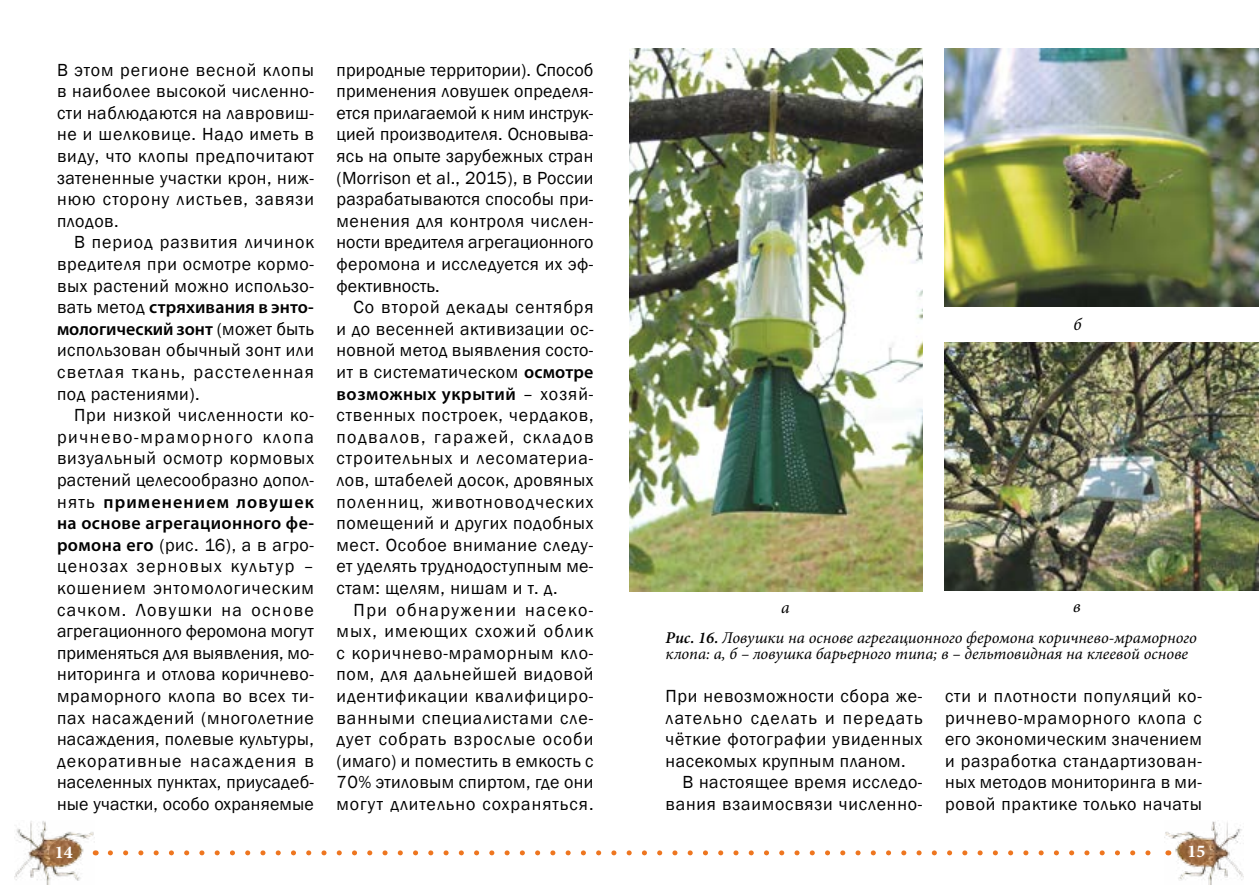
<style>
.page{position:relative;width:1259px;height:893px;background:#fff}
.page>*{position:absolute;margin:0;border:0;box-sizing:border-box;transform-origin:0 0}
.t1{font:18px/21.6px "Franklin Gothic";letter-spacing:.03em;color:#000;text-align:justify}
.t2{font:600 18px/21.6px "Myriad Pro";letter-spacing:.02em;color:#000}
.t3{font:600 18px/21.6px "Myriad Pro";color:#000}
.t4{font:18px "Franklin Gothic";letter-spacing:.075em;color:#000}
.t5{font:700 18px "Minion Pro";color:#fff}
.t6{font:italic 17.4px "Minion Pro";color:#000}
.t7{font:italic 16.5px/16.5px "Minion Pro";color:#000}
.s1{font-family:"Franklin Gothic";font-weight:400}
.s2{font-family:"Myriad Pro";font-weight:600}
.s3{font-weight:600}
</style>
<div class="page">
<svg style="left:110px;top:850px;width:1041px;height:5px"></svg>
<img style="left:1164px;top:821px;width:80px;height:63px">
<img style="left:15px;top:821px;width:80px;height:63px">
<svg style="left:1179px;top:840px;width:31px;height:24px"></svg>
<svg style="left:49px;top:840px;width:30px;height:25px"></svg>
<img style="left:629px;top:48px;width:293px;height:543px">
<img style="left:945px;top:48px;width:314px;height:259px">
<img style="left:945px;top:343px;width:314px;height:248px">
<p class="t1" style="left:57px;top:59px;width:258px">В этом регионе весной клопы в наиболее высокой численно&shy;сти наблюдаются на лавровиш&shy;не и шелковице. Надо иметь в виду, что клопы предпочитают затененные участки крон, ниж&shy;нюю сторону листьев, завязи плодов.</p>
<p class="t1" style="left:57px;top:232px;width:258px;text-indent:17px">В период развития личинок вредителя при осмотре кормо&shy;вых растений можно использо-</p>
<p class="t3" style="left:57px;top:296px;width:258px"><span class="s1">вать метод</span> стряхивания в энто&shy;мологический зонт <span class="s1">(может быть</span></p>
<p class="t1" style="left:57px;top:340px;width:258px">использован обычный зонт или светлая ткань, расстеленная под растениями).</p>
<p class="t1" style="left:57px;top:405px;width:258px;text-indent:17px">При низкой численности ко&shy;ричнево-мраморного клопа визуальный осмотр кормовых растений целесообразно допол-</p>
<p class="t2" style="left:57px;top:490px;width:258px"><span class="s1">нять</span> применением ловушек на основе агрегационного фе-</p>
<p class="t1" style="left:57px;top:534px;width:258px"><span class="s2">ромона его</span> (рис. 16), а в агро&shy;ценозах зерновых культур – кошением энтомологическим сачком. Ловушки на основе агрегационного феромона могут применяться для выявления, мо&shy;ниторинга и отлова коричнево&shy;мраморного клопа во всех ти&shy;пах насаждений (многолетние насаждения, полевые культуры, декоративные насаждения в населенных пунктах, приусадеб&shy;ные участки, особо охраняемые</p>
<p class="t1" style="left:336px;top:59px;width:258px">природные территории). Способ применения ловушек определя&shy;ется прилагаемой к ним инструк&shy;цией производителя. Основыва&shy;ясь на опыте зарубежных стран (Morrison et al., 2015), в России разрабатываются способы при&shy;менения для контроля числен&shy;ности вредителя агрегационного феромона и исследуется их эф&shy;фективность.</p>
<p class="t1" style="left:336px;top:297px;width:258px;text-indent:17px">Со второй декады сентября и до весенней активизации ос&shy;новной метод выявления состо&shy;ит в систематическом <span class="s2">осмотре</span></p>
<p class="t2" style="left:336px;top:382px;width:258px">возможных укрытий <span class="s1">– хозяй-</span></p>
<p class="t1" style="left:336px;top:405px;width:258px">ственных построек, чердаков, подвалов, гаражей, складов строительных и лесоматериа&shy;лов, штабелей досок, дровяных поленниц, животноводческих помещений и других подобных мест. Особое внимание следу&shy;ет уделять труднодоступным ме&shy;стам: щелям, нишам и т. д.</p>
<p class="t1" style="left:336px;top:599px;width:258px;text-indent:17px">При обнаружении насеко&shy;мых, имеющих схожий облик с коричнево-мраморным кло&shy;пом, для дальнейшей видовой идентификации квалифициро&shy;ванными специалистами сле&shy;дует собрать взрослые особи (имаго) и поместить в емкость с 70% этиловым спиртом, где они могут длительно сохраняться.</p>
<p class="t6" style="left:781px;top:595px;width:10px">а</p>
<p class="t6" style="left:1073px;top:313px;width:10px">б</p>
<p class="t6" style="left:1072px;top:595px;width:10px">в</p>
<p class="t7" style="left:665px;top:629px;width:533px"><span class="s3">Рис. 16.</span> Ловушки на основе агрегационного феромона коричнево-мраморного клопа: а, б – ловушка барьерного типа; в – дельтовидная на клеевой основе</p>
<p class="t1" style="left:665px;top:686px;width:258px">При невозможности сбора же-</p>
<p class="t4" style="left:665px;top:706px;width:258px">лательно сделать и передать</p>
<p class="t1" style="left:665px;top:729px;width:258px">чёткие фотографии увиденных</p>
<p class="t1" style="left:665px;top:750px;width:242px">насекомых крупным планом.</p>
<p class="t1" style="left:682px;top:772px;width:241px">В настоящее время исследо-</p>
<p class="t1" style="left:665px;top:794px;width:258px">вания взаимосвязи численно-</p>
<p class="t1" style="left:945px;top:686px;width:258px">сти и плотности популяций ко&shy;ричнево-мраморного клопа с его экономическим значением и разработка стандартизован&shy;ных методов мониторинга в ми&shy;ровой практике только начаты</p>
<p class="t5" style="left:55px;top:839px;width:19px">14</p>
<p class="t5" style="left:1187px;top:839px;width:19px">15</p>
</div>
